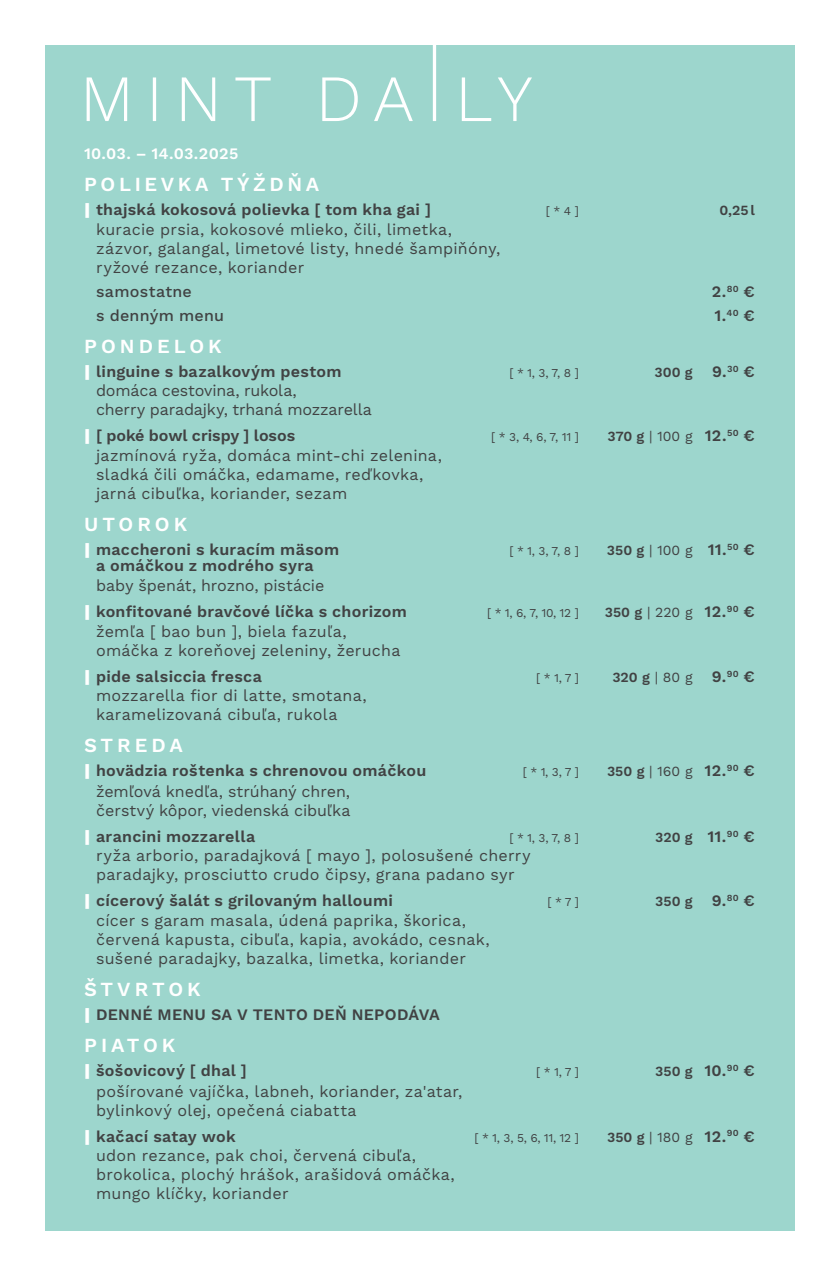
<style>
.page{position:relative;width:840px;height:1276px;background:#fff}
.page>*{position:absolute;margin:0;border:0;box-sizing:border-box;transform-origin:0 0}
.t1{font:600 20px "Work Sans";letter-spacing:.185em;color:#fff}
.t2{font:16px/19.2px "Work Sans";letter-spacing:.015em;color:#414243}
.t3{font:600 16px/26px "Work Sans";letter-spacing:.015em;color:#414243}
.t4{font:16px/19.2px "Work Sans";letter-spacing:-.005em;color:#414243}
.t5{font:16px/19.2px "Work Sans";letter-spacing:-.015em;color:#414243}
.t6{font:600 16px "Work Sans";letter-spacing:-.005em;color:#414243}
.t7{font:500 16px "Work Sans";letter-spacing:.015em;color:#414243}
.t8{font:600 16px "Work Sans";letter-spacing:.015em;color:#fff}
.t9{font:14px "Work Sans";color:#414243}
.t10{font:600 14px "Work Sans";color:#414243}
.t11{font:12px "Work Sans";letter-spacing:-.025em;color:#414243}
.s1{font-weight:900;font-size:17px;color:#fff}
.s2{font-size:16px}
.s3{font-weight:600}
.s4{font-weight:600;font-size:16px}
.s5{font-weight:400}
</style>
<div class="page">
<div style="left:45px;top:45px;width:749px;height:1185px;background:#9dd6cd"></div>
<svg style="left:87px;top:45px;width:444px;height:76px"></svg>
<p class="t8" style="left:84px;top:144px;width:156px">10.03. – 14.03.2025</p>
<p class="t1" style="left:84px;top:173px;width:236px">POLIEVKA TÝŽDŇA</p>
<p class="t3" style="left:84px;top:198px;width:348px"><span class="s1">|</span> thajská kokosová polievka [ tom kha gai ]</p>
<p class="t11" style="left:545px;top:204px;width:35px">[ * 4 ]</p>
<p class="t10" style="left:719px;top:202px;width:37px">0,25l</p>
<p class="t2" style="left:96px;top:220px;width:405px">kuracie prsia, kokosové mlieko, čili, limetka, zázvor, galangal, limetové listy, hnedé šampiňóny, ryžové rezance, koriander</p>
<p class="t7" style="left:96px;top:282px;width:97px">samostatne</p>
<p class="t3" style="left:711px;top:279px;width:45px">2.<sup>80</sup> €</p>
<p class="t7" style="left:96px;top:306px;width:129px">s denným menu</p>
<p class="t3" style="left:714px;top:303px;width:42px">1.<sup>40</sup> €</p>
<p class="t1" style="left:84px;top:334px;width:139px">PONDELOK</p>
<p class="t3" style="left:84px;top:359px;width:259px"><span class="s1">|</span> linguine s bazalkovým pestom</p>
<p class="t11" style="left:509px;top:366px;width:71px">[ * 1, 3, 7, 8 ]</p>
<p class="t10" style="left:654px;top:364px;width:102px">300 g <span class="s2">9.</span><sup>30</sup> <span class="s2">€</span></p>
<p class="t5" style="left:96px;top:382px;width:277px">domáca cestovina, rukola,<br>cherry paradajky, trhaná mozzarella</p>
<p class="t6" style="left:84px;top:426px;width:212px"><span class="s1">|</span> [ poké bowl crispy ] losos</p>
<p class="t11" style="left:491px;top:430px;width:89px">[ * 3, 4, 6, 7, 11 ]</p>
<p class="t9" style="left:607px;top:428px;width:149px"><span class="s3">370 g</span> | 100 g <span class="s4">12.</span><sup>50</sup> <span class="s4">€</span></p>
<p class="t2" style="left:96px;top:446px;width:347px">jazmínová ryža, domáca mint-chi zelenina, sladká čili omáčka, edamame, reďkovka, jarná cibuľka, koriander, sezam</p>
<p class="t1" style="left:84px;top:512px;width:105px">UTOROK</p>
<p class="t3" style="left:84px;top:537px;width:257px"><span class="s1">|</span> maccheroni s kuracím mäsom</p>
<p class="t11" style="left:509px;top:544px;width:71px">[ * 1, 3, 7, 8 ]</p>
<p class="t9" style="left:606px;top:542px;width:149px"><span class="s3">350 g</span> | 100 g <span class="s4">11.</span><sup>50</sup> <span class="s4">€</span></p>
<p class="t3" style="left:96px;top:553px;width:219px">a omáčkou z modrého syra</p>
<p class="t3" style="left:84px;top:574px;width:324px;text-indent:12px"><span class="s5">baby špenát, hrozno, pistácie<br></span><span class="s1">|</span> konfitované bravčové líčka s chorizom</p>
<p class="t11" style="left:487px;top:606px;width:93px">[ * 1, 6, 7, 10, 12 ]</p>
<p class="t9" style="left:604px;top:604px;width:151px"><span class="s3">350 g</span> | 220 g <span class="s4">12.</span><sup>90</sup> <span class="s4">€</span></p>
<p class="t2" style="left:96px;top:622px;width:305px">žemľa [ bao bun ], biela fazuľa, omáčka z koreňovej zeleniny, žerucha</p>
<p class="t3" style="left:84px;top:664px;width:179px"><span class="s1">|</span> pide salsiccia fresca</p>
<p class="t11" style="left:536px;top:671px;width:44px">[ * 1, 7 ]</p>
<p class="t10" style="left:612px;top:669px;width:144px">320 g <span class="s5">| 80 g</span> <span class="s2">9.</span><sup>90</sup> <span class="s2">€</span></p>
<p class="t2" style="left:96px;top:687px;width:272px">mozzarella fior di latte, smotana, karamelizovaná cibuľa, rukola</p>
<p class="t1" style="left:84px;top:734px;width:100px">STREDA</p>
<p class="t3" style="left:84px;top:758px;width:343px"><span class="s1">|</span> hovädzia roštenka s chrenovou omáčkou</p>
<p class="t11" style="left:522px;top:765px;width:58px">[ * 1, 3, 7 ]</p>
<p class="t9" style="left:606px;top:763px;width:149px"><span class="s3">350 g</span> | 160 g <span class="s4">12.</span><sup>90</sup> <span class="s4">€</span></p>
<p class="t4" style="left:96px;top:782px;width:256px">žemľová knedľa, strúhaný chren, čerstvý kôpor, viedenská cibuľka</p>
<p class="t3" style="left:84px;top:824px;width:172px"><span class="s1">|</span> arancini mozzarella</p>
<p class="t11" style="left:509px;top:831px;width:71px">[ * 1, 3, 7, 8 ]</p>
<p class="t10" style="left:654px;top:829px;width:101px">320 g <span class="s2">11.</span><sup>90</sup> <span class="s2">€</span></p>
<p class="t2" style="left:96px;top:847px;width:436px">ryža arborio, paradajková [ mayo ], polosušené cherry paradajky, prosciutto crudo čipsy, grana padano syr</p>
<p class="t3" style="left:84px;top:888px;width:310px"><span class="s1">|</span> cícerový šalát s grilovaným halloumi</p>
<p class="t11" style="left:547px;top:895px;width:33px">[ * 7 ]</p>
<p class="t10" style="left:655px;top:893px;width:101px">350 g <span class="s2">9.</span><sup>80</sup> <span class="s2">€</span></p>
<p class="t2" style="left:96px;top:911px;width:395px">cícer s garam masala, údená paprika, škorica, červená kapusta, cibuľa, kapia, avokádo, cesnak, sušené paradajky, bazalka, limetka, koriander</p>
<p class="t1" style="left:84px;top:977px;width:118px">ŠTVRTOK</p>
<p class="t3" style="left:84px;top:1002px;width:357px"><span class="s1">|</span> DENNÉ MENU SA V TENTO DEŇ NEPODÁVA</p>
<p class="t1" style="left:84px;top:1033px;width:93px">PIATOK</p>
<p class="t3" style="left:84px;top:1058px;width:164px"><span class="s1">|</span> šošovicový [ dhal ]</p>
<p class="t11" style="left:536px;top:1065px;width:44px">[ * 1, 7 ]</p>
<p class="t10" style="left:655px;top:1063px;width:101px">350 g <span class="s2">10.</span><sup>90</sup> <span class="s2">€</span></p>
<p class="t2" style="left:96px;top:1082px;width:368px">pošírované vajíčka, labneh, koriander, za'atar, bylinkový olej, opečená ciabatta</p>
<p class="t3" style="left:84px;top:1124px;width:153px"><span class="s1">|</span> kačací satay wok</p>
<p class="t11" style="left:474px;top:1130px;width:106px">[ * 1, 3, 5, 6, 11, 12 ]</p>
<p class="t9" style="left:606px;top:1128px;width:149px"><span class="s3">350 g</span> | 180 g <span class="s4">12.</span><sup>90</sup> <span class="s4">€</span></p>
<p class="t2" style="left:96px;top:1146px;width:360px">udon rezance, pak choi, červená cibuľa, brokolica, plochý hrášok, arašidová omáčka, mungo klíčky, koriander</p>
</div>
